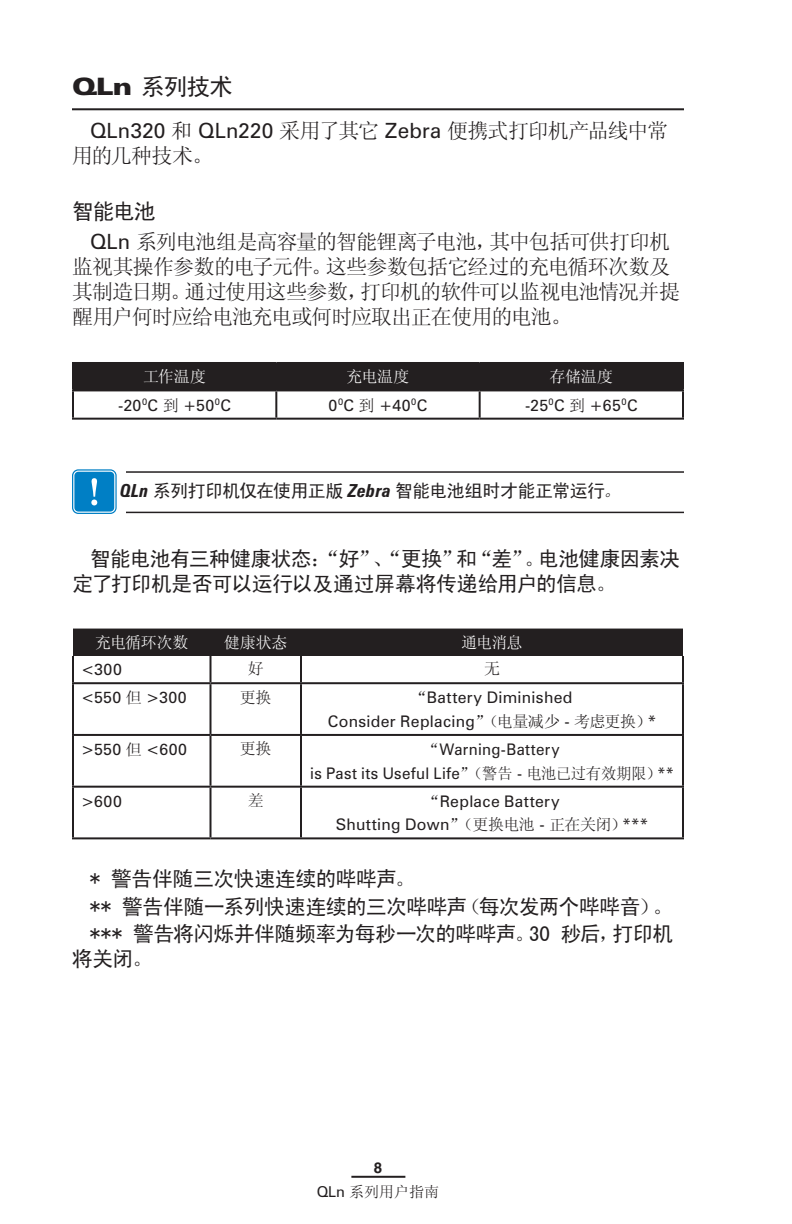
<style>
.page{position:relative;width:792px;height:1224px;background:#fff}
.page>*{position:absolute;margin:0;border:0;box-sizing:border-box;transform-origin:0 0}
.Headline{font:24px "Sim Hei";color:#231f20}
.Subhead_1{font:22px "Sim Hei";color:#231f20}
.t1{font:21px/25.2px "Sim Sun";letter-spacing:-.045em;color:#231f20}
.t2{font:21px/25.2px "Sim Hei";letter-spacing:-.035em;color:#231f20}
.warning{font:18px "Sim Hei";letter-spacing:-.03em;color:#231f20}
.continued{font:16px "Zurich BT";letter-spacing:.02em;color:#231f20}
.continued-2{font:16px "Zurich BT";letter-spacing:.02em;color:#231f20;scale:.96 1}
.continued-3{font:16px "Sim Sun";letter-spacing:-.02em;color:#fff}
.continued-4{font:16px "Sim Sun";color:#231f20}
.t3{font:15px "Sim Sun";color:#231f20}
.t4{font:700 15px "Helvetica";color:#231f20}
.s1{font-family:"Zurich BT";font-weight:900;font-stretch:expanded}
.s2{font-family:"Zurich BT"}
.s3{font-family:"Sim Sun"}
.s4{font-family:"Zurich BT";font-weight:700;font-style:italic;font-stretch:condensed}
.s5{font-style:italic}
</style>
<div class="page">
<hr style="left:72px;top:108px;width:612px;height:2px;background:#231f20">
<hr style="left:351px;top:1176px;width:54px;height:2px;background:#231f20">
<hr style="left:126px;top:471px;width:558px;height:2px;background:#231f20">
<hr style="left:126px;top:512px;width:558px;height:1px;background:#231f20">
<div style="left:74px;top:364px;width:608px;height:25px;background:#231f20"></div>
<hr style="left:72px;top:362px;width:204px;height:2px;background:#231f20">
<hr style="left:72px;top:364px;width:2px;height:25px;background:#231f20">
<hr style="left:276px;top:362px;width:204px;height:2px;background:#231f20">
<hr style="left:275px;top:364px;width:2px;height:25px;background:#231f20">
<hr style="left:480px;top:362px;width:204px;height:2px;background:#231f20">
<hr style="left:479px;top:364px;width:2px;height:25px;background:#231f20">
<hr style="left:682px;top:364px;width:2px;height:25px;background:#231f20">
<hr style="left:72px;top:389px;width:204px;height:2px;background:#231f20">
<hr style="left:72px;top:391px;width:2px;height:27px;background:#231f20">
<hr style="left:276px;top:389px;width:204px;height:2px;background:#231f20">
<hr style="left:275px;top:391px;width:2px;height:27px;background:#231f20">
<hr style="left:480px;top:389px;width:204px;height:2px;background:#231f20">
<hr style="left:479px;top:391px;width:2px;height:27px;background:#231f20">
<hr style="left:682px;top:391px;width:2px;height:27px;background:#231f20">
<hr style="left:72px;top:418px;width:204px;height:2px;background:#231f20">
<hr style="left:276px;top:418px;width:204px;height:2px;background:#231f20">
<hr style="left:480px;top:418px;width:204px;height:2px;background:#231f20">
<svg style="left:72px;top:469px;width:45px;height:45px"></svg>
<svg style="left:73px;top:471px;width:42px;height:42px"></svg>
<div style="left:74px;top:472px;width:40px;height:40px;background:#007fc5;border-radius:4px"></div>
<svg style="left:91px;top:478px;width:6px;height:27px"></svg>
<div style="left:73px;top:629px;width:610px;height:27px;background:#231f20"></div>
<hr style="left:72px;top:656px;width:2px;height:26px;background:#231f20">
<hr style="left:210px;top:656px;width:2px;height:26px;background:#231f20">
<hr style="left:300px;top:656px;width:2px;height:26px;background:#231f20">
<hr style="left:682px;top:656px;width:2px;height:26px;background:#231f20">
<hr style="left:72px;top:682px;width:139px;height:2px;background:#231f20">
<hr style="left:72px;top:684px;width:2px;height:50px;background:#231f20">
<hr style="left:211px;top:682px;width:90px;height:2px;background:#231f20">
<hr style="left:210px;top:684px;width:2px;height:50px;background:#231f20">
<hr style="left:301px;top:682px;width:383px;height:2px;background:#231f20">
<hr style="left:300px;top:684px;width:2px;height:50px;background:#231f20">
<hr style="left:682px;top:684px;width:2px;height:50px;background:#231f20">
<hr style="left:72px;top:734px;width:139px;height:2px;background:#231f20">
<hr style="left:72px;top:736px;width:2px;height:50px;background:#231f20">
<hr style="left:211px;top:734px;width:90px;height:2px;background:#231f20">
<hr style="left:210px;top:736px;width:2px;height:50px;background:#231f20">
<hr style="left:301px;top:734px;width:383px;height:2px;background:#231f20">
<hr style="left:300px;top:736px;width:2px;height:50px;background:#231f20">
<hr style="left:682px;top:736px;width:2px;height:50px;background:#231f20">
<hr style="left:72px;top:786px;width:139px;height:2px;background:#231f20">
<hr style="left:72px;top:788px;width:2px;height:49px;background:#231f20">
<hr style="left:211px;top:786px;width:90px;height:2px;background:#231f20">
<hr style="left:210px;top:788px;width:2px;height:49px;background:#231f20">
<hr style="left:301px;top:786px;width:383px;height:2px;background:#231f20">
<hr style="left:300px;top:788px;width:2px;height:49px;background:#231f20">
<hr style="left:682px;top:788px;width:2px;height:49px;background:#231f20">
<hr style="left:72px;top:837px;width:139px;height:2px;background:#231f20">
<hr style="left:211px;top:837px;width:90px;height:2px;background:#231f20">
<hr style="left:301px;top:837px;width:383px;height:2px;background:#231f20">
<p class="Headline" style="left:72px;top:74px;width:162px"><span class="s1">QLn</span> 系列技术</p>
<p class="t1" style="left:72px;top:118px;width:598px;text-indent:18px"><span class="s2">QLn320</span> 和 <span class="s2">QLn220</span> 采用了其它 <span class="s2">Zebra</span> 便携式打印机产品线中常用的几种技术。</p>
<p class="Subhead_1" style="left:72px;top:200px;width:85px">智能电池</p>
<p class="t1" style="left:72px;top:229px;width:610px;text-indent:18px"><span class="s2">QLn</span> 系列电池组是高容量的智能锂离子电池，其中包括可供打印机监视其操作参数的电子元件。这些参数包括它经过的充电循环次数及其制造日期。通过使用这些参数，打印机的软件可以监视电池情况并提醒用户何时应给电池充电或何时应取出正在使用的电池。</p>
<p class="continued-3" style="left:143px;top:369px;width:64px">工作温度</p>
<p class="continued-3" style="left:347px;top:369px;width:64px">充电温度</p>
<p class="continued-3" style="left:550px;top:369px;width:65px">存储温度</p>
<p class="continued" style="left:118px;top:395px;width:114px">-20<sup>0</sup>C <span class="s3">到</span> +50<sup>0</sup>C</p>
<p class="continued" style="left:329px;top:395px;width:100px">0<sup>0</sup>C <span class="s3">到</span> +40<sup>0</sup>C</p>
<p class="continued" style="left:525px;top:395px;width:114px">-25<sup>0</sup>C <span class="s3">到</span> +65<sup>0</sup>C</p>
<p class="warning" style="left:120px;top:482px;width:506px"><span class="s4">QLn</span> 系列打印机仅在使用正版 <span class="s4">Zebra</span> 智能电池组时才能正常运行<span class="s5">。</span></p>
<p class="t2" style="left:72px;top:546px;width:610px;text-indent:18px">智能电池有三种健康状态：“好”、“更换”和“差”。电池健康因素决定了打印机是否可以运行以及通过屏幕将传递给用户的信息。</p>
<p class="continued-3" style="left:95px;top:634px;width:95px">充电循环次数</p>
<p class="continued-3" style="left:224px;top:634px;width:65px">健康状态</p>
<p class="continued-3" style="left:461px;top:634px;width:63px">通电消息</p>
<p class="continued" style="left:81px;top:660px;width:42px">&lt;300</p>
<p class="continued-4" style="left:248px;top:661px;width:18px">好</p>
<p class="continued-4" style="left:484px;top:661px;width:17px">无</p>
<p class="continued" style="left:81px;top:688px;width:107px">&lt;550 <span class="s3">但</span> &gt;300</p>
<p class="continued-4" style="left:240px;top:689px;width:33px">更换</p>
<p class="continued" style="left:412px;top:688px;width:163px"><span class="s3">“</span>Battery Diminished</p>
<p class="continued" style="left:328px;top:712px;width:330px">Consider Replacing<span class="s3">”（电量减少</span> - <span class="s3">考虑更换）</span>*</p>
<p class="continued" style="left:81px;top:740px;width:108px">&gt;550 <span class="s3">但</span> &lt;600</p>
<p class="continued-4" style="left:240px;top:741px;width:33px">更换</p>
<p class="continued-2" style="left:424px;top:740px;width:143px"><span class="s3">“</span>Warning-Battery</p>
<p class="continued-2" style="left:310px;top:763px;width:380px">is Past its Useful Life<span class="s3">”（警告</span> - <span class="s3">电池已过有效期限）</span>**</p>
<p class="continued" style="left:81px;top:791px;width:42px">&gt;600</p>
<p class="continued-4" style="left:248px;top:792px;width:18px">差</p>
<p class="continued" style="left:424px;top:791px;width:137px"><span class="s3">“</span>Replace Battery</p>
<p class="continued" style="left:336px;top:815px;width:314px">Shutting Down<span class="s3">”（更换电池</span> - <span class="s3">正在关闭）</span>***</p>
<p class="t2" style="left:90px;top:866px;width:327px">* 警告伴随三次快速连续的哔哔声。</p>
<p class="t2" style="left:90px;top:893px;width:585px">** 警告伴随一系列快速连续的三次哔哔声（每次发两个哔哔音）。</p>
<p class="t2" style="left:72px;top:921px;width:603px;text-indent:18px">*** 警告将闪烁并伴随频率为每秒一次的哔哔声。30 秒后，打印机将关闭。</p>
<p class="t4" style="left:374px;top:1159px;width:10px">8</p>
<p class="t3" style="left:317px;top:1185px;width:124px"><span class="s2">QLn</span> 系列用户指南</p>
</div>
